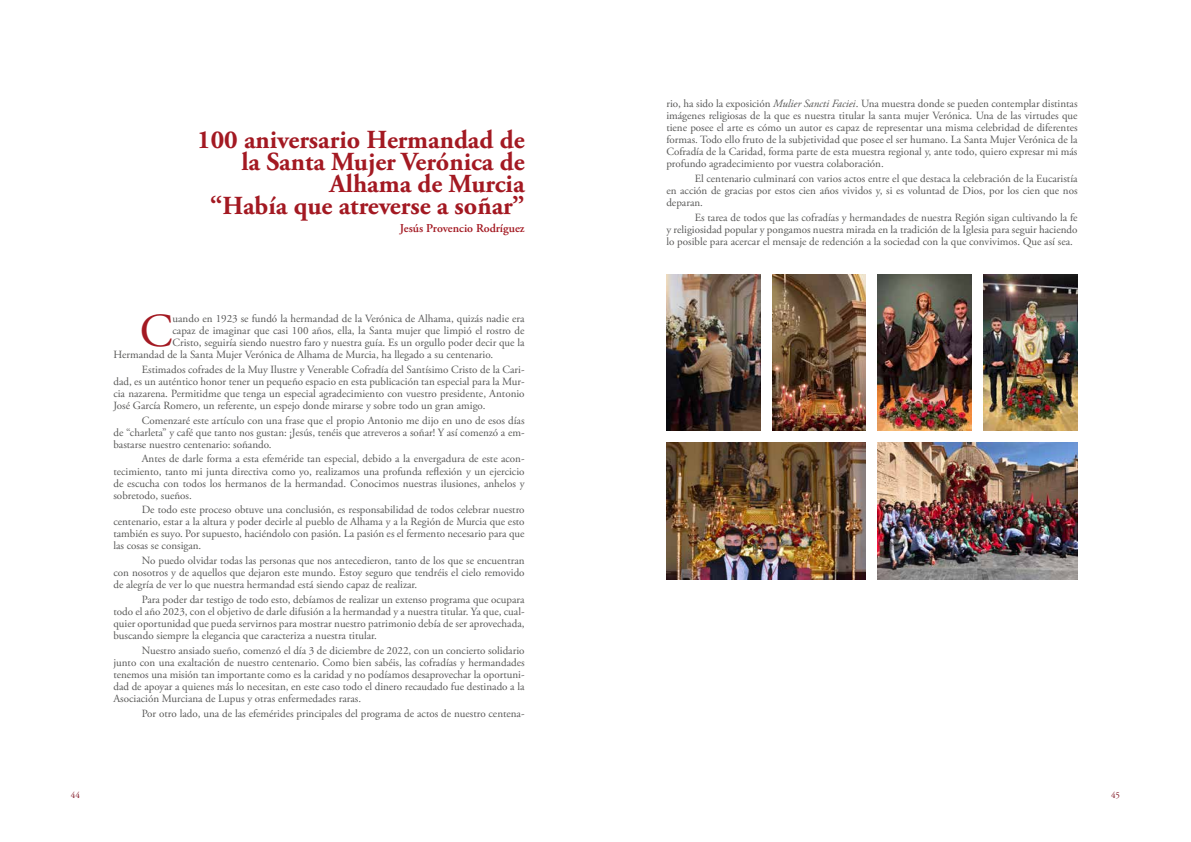
<style>
.page{position:relative;width:1191px;height:842px;background:#fff}
.page>*{position:absolute;margin:0;border:0;box-sizing:border-box;transform-origin:0 0}
.t1{font:47.2px "Adobe Garamond Pro";color:#a31922}
.t2{font:700 26px/22px "Adobe Garamond Pro";color:#a31922;text-align:right}
.t3{font:600 12px "Adobe Garamond Pro";color:#a31922}
.t4{font:11px/12px "Adobe Garamond Pro";color:#575756;text-align:justify}
.t5{font:9px "Adobe Garamond Pro";color:#801623}
.s1{font-style:italic}
</style>
<div class="page">
<img style="left:666px;top:275px;width:94px;height:156px">
<img style="left:772px;top:275px;width:94px;height:156px">
<img style="left:878px;top:275px;width:93px;height:156px">
<img style="left:983px;top:275px;width:94px;height:156px">
<img style="left:666px;top:442px;width:200px;height:138px">
<img style="left:878px;top:442px;width:199px;height:138px">
<h2 class="t2" style="left:197px;top:129px;width:329px">100 aniversario Hermandad de la Santa Mujer Verónica de<br>Alhama de Murcia<br>“Había que atreverse a soñar”</h2>
<p class="t3" style="left:400px;top:221px;width:126px">Jesús Provencio Rodríguez</p>
<h1 class="t1" style="left:140px;top:303px;width:34px">C</h1>
<p class="t4" style="left:173px;top:313px;width:353px">uando en 1923 se fundó la hermandad de la Verónica de Alhama, quizás nadie era</p>
<p class="t4" style="left:173px;top:325px;width:353px">capaz de imaginar que casi 100 años, ella, la Santa mujer que limpió el rostro de</p>
<p class="t4" style="left:173px;top:337px;width:353px">Cristo, seguiría siendo nuestro faro y nuestra guía. Es un orgullo poder decir que la</p>
<p class="t4" style="left:113px;top:349px;width:381px">Hermandad de la Santa Mujer Verónica de Alhama de Murcia, ha llegado a su centenario.</p>
<p class="t4" style="left:113px;top:364px;width:413px;text-indent:28px">Estimados cofrades de la Muy Ilustre y Venerable Cofradía del Santísimo Cristo de la Cari&shy;dad, es un auténtico honor tener un pequeño espacio en esta publicación tan especial para la Mur&shy;cia nazarena. Permitidme que tenga un especial agradecimiento con vuestro presidente, Antonio José García Romero, un referente, un espejo donde mirarse y sobre todo un gran amigo.</p>
<p class="t4" style="left:113px;top:414px;width:413px;text-indent:28px">Comenzaré este artículo con una frase que el propio Antonio me dijo en uno de esos días de “charleta” y café que tanto nos gustan: ¡Jesús, tenéis que atreveros a soñar! Y así comenzó a em&shy;bastarse nuestro centenario: soñando.</p>
<p class="t4" style="left:113px;top:453px;width:413px;text-indent:28px">Antes de darle forma a esta efeméride tan especial, debido a la envergadura de este acon&shy;tecimiento, tanto mi junta directiva como yo, realizamos una profunda reflexión y un ejercicio de escucha con todos los hermanos de la hermandad. Conocimos nuestras ilusiones, anhelos y sobretodo, sueños.</p>
<p class="t4" style="left:113px;top:504px;width:413px;text-indent:28px">De todo este proceso obtuve una conclusión, es responsabilidad de todos celebrar nuestro centenario, estar a la altura y poder decirle al pueblo de Alhama y a la Región de Murcia que esto también es suyo. Por supuesto, haciéndolo con pasión. La pasión es el fermento necesario para que las cosas se consigan.</p>
<p class="t4" style="left:113px;top:555px;width:413px;text-indent:28px">No puedo olvidar todas las personas que nos antecedieron, tanto de los que se encuentran con nosotros y de aquellos que dejaron este mundo. Estoy seguro que tendréis el cielo removido de alegría de ver lo que nuestra hermandad está siendo capaz de realizar.</p>
<p class="t4" style="left:113px;top:594px;width:413px;text-indent:28px">Para poder dar testigo de todo esto, debíamos de realizar un extenso programa que ocupara todo el año 2023, con el objetivo de darle difusión a la hermandad y a nuestra titular. Ya que, cual&shy;quier oportunidad que pueda servirnos para mostrar nuestro patrimonio debía de ser aprovechada, buscando siempre la elegancia que caracteriza a nuestra titular.</p>
<p class="t4" style="left:113px;top:645px;width:413px;text-indent:28px">Nuestro ansiado sueño, comenzó el día 3 de diciembre de 2022, con un concierto solidario junto con una exaltación de nuestro centenario. Como bien sabéis, las cofradías y hermandades tenemos una misión tan importante como es la caridad y no podíamos desaprovechar la oportuni&shy;dad de apoyar a quienes más lo necesitan, en este caso todo el dinero recaudado fue destinado a la Asociación Murciana de Lupus y otras enfermedades raras.</p>
<p class="t4" style="left:142px;top:708px;width:384px">Por otro lado, una de las efemérides principales del programa de actos de nuestro centena-</p>
<p class="t4" style="left:666px;top:98px;width:413px">rio, ha sido la exposición <span class="s1">Mulier Sancti Faciei</span>. Una muestra donde se pueden contemplar distintas imágenes religiosas de la que es nuestra titular la santa mujer Verónica. Una de las virtudes que tiene posee el arte es cómo un autor es capaz de representar una misma celebridad de diferentes formas. Todo ello fruto de la subjetividad que posee el ser humano. La Santa Mujer Verónica de la Cofradía de la Caridad, forma parte de esta muestra regional y, ante todo, quiero expresar mi más profundo agradecimiento por vuestra colaboración.</p>
<p class="t4" style="left:666px;top:173px;width:413px;text-indent:28px">El centenario culminará con varios actos entre el que destaca la celebración de la Eucaristía en acción de gracias por estos cien años vividos y, si es voluntad de Dios, por los cien que nos deparan.</p>
<p class="t4" style="left:666px;top:212px;width:413px;text-indent:28px">Es tarea de todos que las cofradías y hermandades de nuestra Región sigan cultivando la fe y religiosidad popular y pongamos nuestra mirada en la tradición de la Iglesia para seguir haciendo lo posible para acercar el mensaje de redención a la sociedad con la que convivimos. Que así sea.</p>
<p class="t5" style="left:71px;top:789px;width:10px">44</p>
<p class="t5" style="left:1111px;top:789px;width:10px">45</p>
</div>
